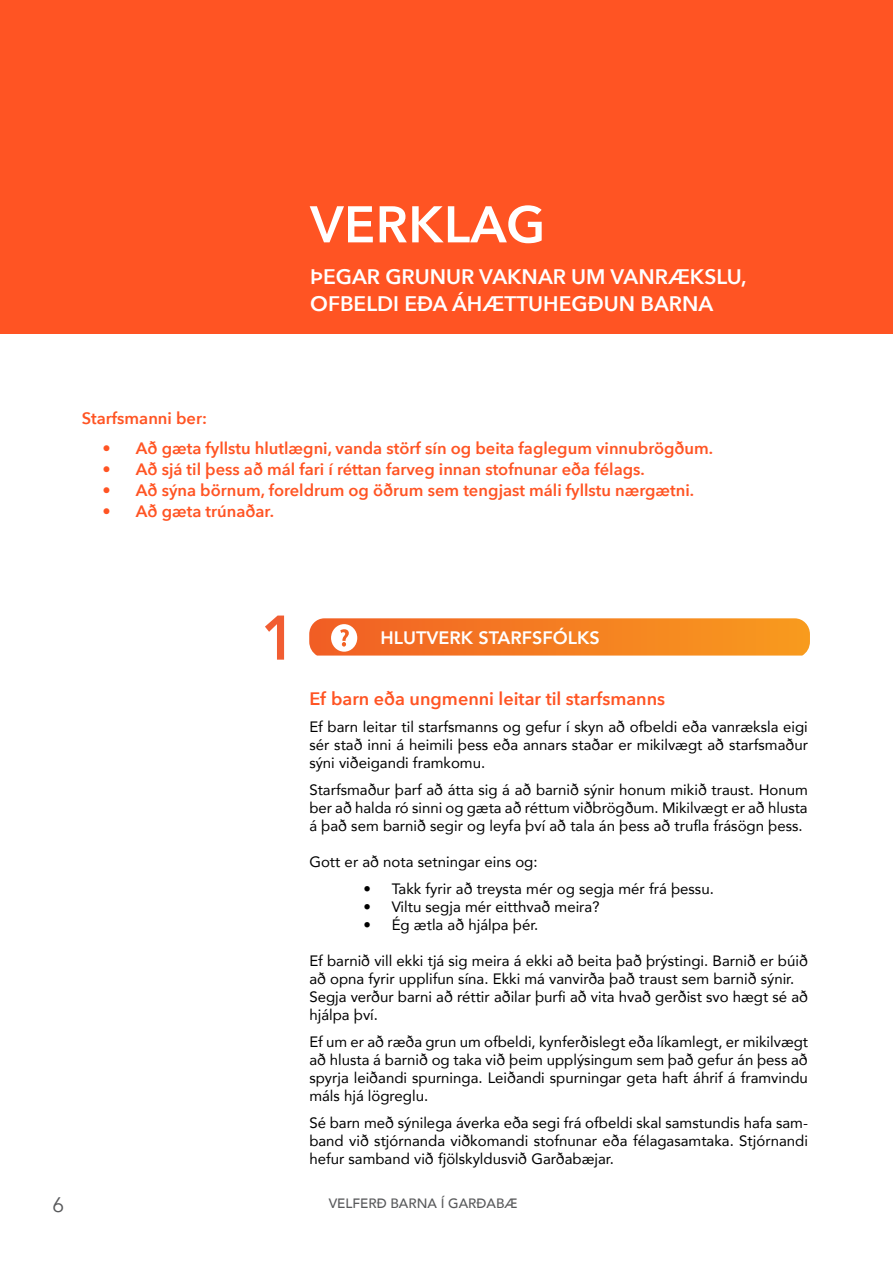
<style>
.page{position:relative;width:893px;height:1263px;background:#fff}
.page>*{position:absolute;margin:0;border:0;box-sizing:border-box;transform-origin:0 0}
.t1{font:800 62.25px "Avenir";color:#f15d32;scale:.95 1}
.t2{font:600 51px "Avenir Next";letter-spacing:.01em;color:#fff}
.t3{font:600 21px "Avenir Next";color:#fff}
.t4{font:21px "Avenir";color:#58595b}
.t5{font:600 18px "Avenir Next";color:#ff5423}
.t6{font:800 18px "Avenir";color:#fff}
.t7{font:600 16.5px "Avenir Next";color:#ff5423}
.t8{font:15px/18px "Avenir";color:#000;text-align:justify}
.t9{font:500 13.5px "Avenir";color:#58595b}
</style>
<div class="page">
<div style="left:0;top:0;width:893px;height:334px;background:#ff5423"></div>
<svg style="left:309px;top:618px;width:501px;height:37px;background:#f5842b"></svg>
<h2 class="t2" style="left:310px;top:181px;width:237px">VERKLAG</h2>
<h3 class="t3" style="left:310px;top:259px;width:41px">Þegar</h3>
<h3 class="t3" style="left:385px;top:259px;width:110px">grunur vaknar</h3>
<h3 class="t3" style="left:571px;top:259px;width:55px">um vanr</h3>
<h3 class="t3" style="left:668px;top:259px;width:80px">ækslu,</h3>
<h3 class="t3" style="left:310px;top:286px;width:68px">ofbeldi</h3>
<h3 class="t3" style="left:404px;top:286px;width:252px">eða áhættuhegðun barna</h3>
<p class="t7" style="left:82px;top:404px;width:127px">Starfsmanni ber:</p>
<p class="t7" style="left:102px;top:434px;width:612px">• Að gæta fyllstu hlutlægni, vanda störf sín og beita faglegum vinnubrögðum.</p>
<p class="t7" style="left:102px;top:455px;width:544px">• Að sjá til þess að mál fari í réttan farveg innan stofnunar eða félags.</p>
<p class="t7" style="left:102px;top:476px;width:593px">• Að sýna börnum, foreldrum og öðrum sem tengjast máli fyllstu nærgætni.</p>
<p class="t7" style="left:102px;top:497px;width:173px">• Að gæta trúnaðar.</p>
<h3 class="t4" style="left:53px;top:1192px;width:13px">6</h3>
<h1 class="t1" style="left:261px;top:589px;width:38px">1</h1>
<p class="t6" style="left:381px;top:623px;width:221px">HLUTVERK STARFSFÓLKS</p>
<p class="t5" style="left:309px;top:683px;width:357px">Ef barn eða ungmenni leitar til starfsmanns</p>
<p class="t8" style="left:309px;top:717px;width:500px">Ef barn leitar til starfsmanns og gefur í skyn að ofbeldi eða vanræksla eigi sér stað inni á heimili þess eða annars staðar er mikilvægt að starfsmaður sýni viðeigandi framkomu.</p>
<p class="t8" style="left:309px;top:780px;width:500px">Starfsmaður þarf að átta sig á að barnið sýnir honum mikið traust. Honum ber að halda ró sinni og gæta að réttum viðbrögðum. Mikilvægt er að hlusta á það sem barnið segir og leyfa því að tala án þess að trufla frásögn þess.</p>
<p class="t8" style="left:309px;top:852px;width:230px">Gott er að nota setningar eins og:</p>
<p class="t8" style="left:363px;top:879px;width:352px">• Takk fyrir að treysta mér og segja mér frá þessu.</p>
<p class="t8" style="left:363px;top:897px;width:238px">• Viltu segja mér eitthvað meira?</p>
<p class="t8" style="left:363px;top:915px;width:177px">• Ég ætla að hjálpa þér.</p>
<p class="t8" style="left:309px;top:951px;width:500px;text-align:left">Ef barnið vill ekki tjá sig meira á ekki að beita það þrýstingi. Barnið er búið að opna fyrir upplifun sína. Ekki má vanvirða það traust sem barnið sýnir.<br>Segja verður barni að réttir aðilar þurfi að vita hvað gerðist svo hægt sé að hjálpa því.</p>
<p class="t8" style="left:309px;top:1032px;width:500px">Ef um er að ræða grun um ofbeldi, kynferðislegt eða líkamlegt, er mikilvægt að hlusta á barnið og taka við þeim upplýsingum sem það gefur án þess að spyrja leiðandi spurninga. Leiðandi spurningar geta haft áhrif á framvindu máls hjá lögreglu.</p>
<p class="t8" style="left:309px;top:1113px;width:500px">Sé barn með sýnilega áverka eða segi frá ofbeldi skal samstundis hafa sam&shy;band við stjórnanda viðkomandi stofnunar eða félagasamtaka. Stjórnandi hefur samband við fjölskyldusvið Garðabæjar.</p>
<p class="t9" style="left:329px;top:1192px;width:190px">VELFERÐ BARNA Í GARÐABÆ</p>
</div>
